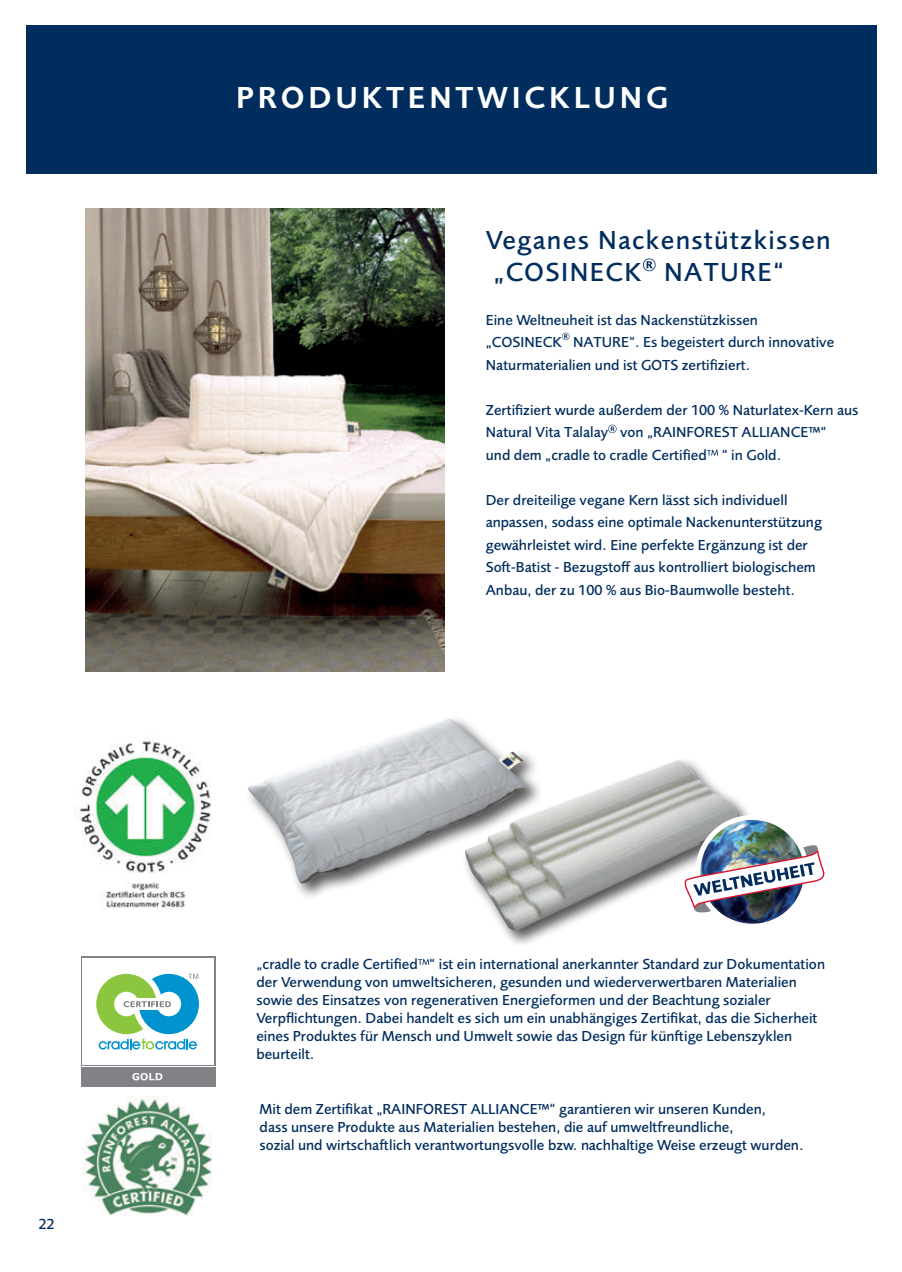
<style>
.page{position:relative;width:902px;height:1272px;background:#fff}
.page>*{position:absolute;margin:0;border:0;box-sizing:border-box;transform-origin:0 0}
.t1{font:600 31.5px "Foundry Sans";letter-spacing:.12em;color:#fff}
.t2{font:500 27px "Foundry Sans";letter-spacing:.05em;color:#002d5e}
.t3{font:500 15px/18px "Foundry Sans";color:#002d5e}
</style>
<div class="page">
<img style="left:85px;top:209px;width:359px;height:462px">
<svg style="left:643px;top:258px;width:13px;height:13px"></svg>
<svg style="left:562px;top:333px;width:7px;height:7px"></svg>
<svg style="left:608px;top:425px;width:9px;height:8px"></svg>
<svg style="left:707px;top:450px;width:11px;height:6px"></svg>
<div style="left:462px;top:757px;width:292px;height:191px;background:#231f20;opacity:.75"></div>
<img style="left:465px;top:760px;width:272px;height:171px">
<div style="left:245px;top:715px;width:299px;height:186px;background:#231f20;opacity:.75"></div>
<img style="left:248px;top:719px;width:278px;height:165px">
<svg style="left:418px;top:959px;width:11px;height:6px"></svg>
<div style="left:81px;top:1067px;width:134px;height:20px;background:#808285"></div>
<svg style="left:132px;top:1073px;width:30px;height:7px"></svg>
<svg style="left:96px;top:974px;width:103px;height:75px"></svg>
<img style="left:82px;top:1096px;width:130px;height:119px">
<img style="left:695px;top:815px;width:114px;height:113px;border-radius:50%">
<img style="left:729px;top:820px;width:22px;height:5px">
<img style="left:684px;top:844px;width:140px;height:69px">
<div style="left:26px;top:26px;width:850px;height:148px;background:#002d5e"></div>
<img style="left:74px;top:735px;width:137px;height:173px">
<p class="t3" style="left:39px;top:1214px;width:18px">22</p>
<p class="t1" style="left:236px;top:74px;width:433px">PRODUKTENTWICKLUNG</p>
<p class="t2" style="left:486px;top:220px;width:346px">Veganes Nackenstützkissen</p>
<p class="t2" style="left:493px;top:252px;width:292px">„COSINECK NATURE“</p>
<p class="t3" style="left:486px;top:310px;width:274px">Eine Weltneuheit ist das Nackenstützkissen</p>
<p class="t3" style="left:486px;top:330px;width:350px;line-height:22.5px">„COSINECK NATURE“. Es begeistert durch innovative<br>Naturmaterialien und ist GOTS zertifiziert.</p>
<p class="t3" style="left:486px;top:397px;width:374px;line-height:22.5px">Zertifiziert wurde außerdem der 100 % Naturlatex-Kern aus<br>Natural Vita Talalay von „RAINFOREST ALLIANCE™“<br>und dem „cradle to cradle Certified “ in Gold.</p>
<p class="t3" style="left:486px;top:490px;width:303px">Der dreiteilige vegane Kern lässt sich individuell</p>
<p class="t3" style="left:486px;top:510px;width:338px;line-height:22.5px">anpassen, sodass eine optimale Nackenunterstützung gewährleistet wird. Eine perfekte Ergänzung ist der Soft-Batist - Bezugstoff aus kontrolliert biologischem Anbau, der zu 100 % aus Bio-Baumwolle besteht.</p>
<p class="t3" style="left:256px;top:954px;width:570px">„cradle to cradle Certified “ ist ein international anerkannter Standard zur Dokumentation der Verwendung von umweltsicheren, gesunden und wiederverwertbaren Materialien sowie des Einsatzes von regenerativen Energieformen und der Beachtung sozialer Verpflichtungen. Dabei handelt es sich um ein unabhängiges Zertifikat, das die Sicherheit eines Produktes für Mensch und Umwelt sowie das Design für künftige Lebenszyklen beurteilt.</p>
<p class="t3" style="left:260px;top:1098px;width:546px">Mit dem Zertifikat „RAINFOREST ALLIANCE™“ garantieren wir unseren Kunden,<br>dass unsere Produkte aus Materialien bestehen, die auf umweltfreundliche,<br>sozial und wirtschaftlich verantwortungsvolle bzw. nachhaltige Weise erzeugt wurden.</p>
</div>
